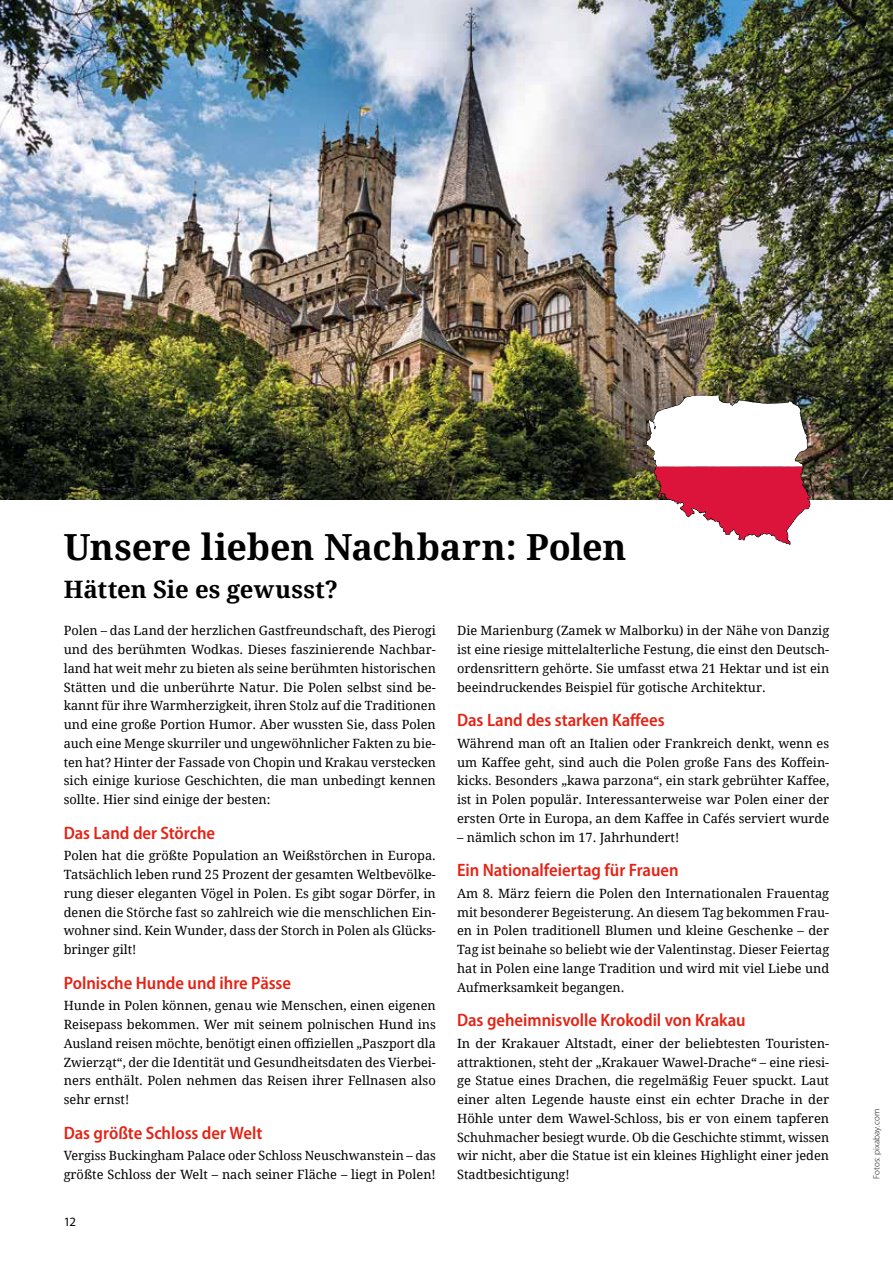
<style>
.page{position:relative;width:893px;height:1263px;background:#fff}
.page>*{position:absolute;margin:0;border:0;box-sizing:border-box;transform-origin:0 0}
.t1{font:700 36px "Droid Serif";letter-spacing:-.005em;color:#000}
.t2{font:700 24px "Droid Serif";letter-spacing:.005em;color:#000}
.t3{font:600 semi-condensed 18px "Myriad Pro";letter-spacing:-.005em;color:#e42315}
.t4{font:12.75px/18.8px "Droid Serif";color:#000;text-align:justify}
.t5{font:12.75px "Myriad Pro";color:#000}
.t6{font:300 9px "Myriad Pro";letter-spacing:.015em;color:#000}
</style>
<div class="page">
<img style="left:0;top:0;width:893px;height:500px">
<svg style="left:646px;top:397px;width:164px;height:147px"></svg>
<h1 class="t1" style="left:64px;top:522px;width:564px">Unsere lieben Nachbarn: Polen</h1>
<h2 class="t2" style="left:64px;top:572px;width:276px">Hätten Sie es gewusst?</h2>
<p class="t4" style="left:64px;top:621px;width:374px">Polen – das Land der herzlichen Gastfreundschaft, des Pierogi und des berühmten Wodkas. Dieses faszinierende Nachbar&shy;land hat weit mehr zu bieten als seine berühmten historischen Stätten und die unberührte Natur. Die Polen selbst sind be&shy;kannt für ihre Warmherzigkeit, ihren Stolz auf die Traditionen und eine große Portion Humor. Aber wussten Sie, dass Polen auch eine Menge skurriler und ungewöhnlicher Fakten zu bie&shy;ten hat? Hinter der Fassade von Chopin und Krakau verstecken sich einige kuriose Geschichten, die man unbedingt kennen sollte. Hier sind einige der besten:</p>
<h3 class="t3" style="left:64px;top:821px;width:153px">Das Land der Störche</h3>
<p class="t4" style="left:64px;top:846px;width:374px">Polen hat die größte Population an Weißstörchen in Europa.<br>Tatsächlich leben rund 25 Prozent der gesamten Weltbevölke&shy;rung dieser eleganten Vögel in Polen. Es gibt sogar Dörfer, in denen die Störche fast so zahlreich wie die menschlichen Ein&shy;wohner sind. Kein Wunder, dass der Storch in Polen als Glücks&shy;bringer gilt!</p>
<h3 class="t3" style="left:64px;top:971px;width:229px">Polnische Hunde und ihre Pässe</h3>
<p class="t4" style="left:64px;top:996px;width:374px">Hunde in Polen können, genau wie Menschen, einen eigenen Reisepass bekommen. Wer mit seinem polnischen Hund ins Ausland reisen möchte, benötigt einen offiziellen „Paszport dla Zwierząt“, der die Identität und Gesundheitsdaten des Vierbei&shy;ners enthält. Polen nehmen das Reisen ihrer Fellnasen also sehr ernst!</p>
<h3 class="t3" style="left:64px;top:1121px;width:200px">Das größte Schloss der Welt</h3>
<p class="t4" style="left:64px;top:1146px;width:374px">Vergiss Buckingham Palace oder Schloss Neuschwanstein – das größte Schloss der Welt – nach seiner Fläche – liegt in Polen!</p>
<p class="t5" style="left:64px;top:1214px;width:14px">12</p>
<p class="t4" style="left:457px;top:621px;width:374px">Die Marienburg (Zamek w Malborku) in der Nähe von Danzig ist eine riesige mittelalterliche Festung, die einst den Deutsch&shy;ordensrittern gehörte. Sie umfasst etwa 21 Hektar und ist ein beeindruckendes Beispiel für gotische Architektur.</p>
<h3 class="t3" style="left:457px;top:709px;width:209px">Das Land des starken Kaffees</h3>
<p class="t4" style="left:457px;top:733px;width:374px">Während man oft an Italien oder Frankreich denkt, wenn es um Kaffee geht, sind auch die Polen große Fans des Koffein&shy;kicks. Besonders „kawa parzona“, ein stark gebrühter Kaffee, ist in Polen populär. Interessanterweise war Polen einer der ersten Orte in Europa, an dem Kaffee in Cafés serviert wurde</p>
<p class="t4" style="left:457px;top:827px;width:224px">– nämlich schon im 17. Jahrhundert!</p>
<h3 class="t3" style="left:457px;top:859px;width:223px">Ein Nationalfeiertag für Frauen</h3>
<p class="t4" style="left:457px;top:883px;width:374px">Am 8. März feiern die Polen den Internationalen Frauentag mit besonderer Begeisterung. An diesem Tag bekommen Frau&shy;en in Polen traditionell Blumen und kleine Geschenke – der Tag ist beinahe so beliebt wie der Valentinstag. Dieser Feiertag hat in Polen eine lange Tradition und wird mit viel Liebe und Aufmerksamkeit begangen.</p>
<h3 class="t3" style="left:457px;top:1009px;width:290px">Das geheimnisvolle Krokodil von Krakau</h3>
<p class="t4" style="left:457px;top:1033px;width:374px">In der Krakauer Altstadt, einer der beliebtesten Touristen&shy;attraktionen, steht der „Krakauer Wawel-Drache“ – eine riesi&shy;ge Statue eines Drachen, die regelmäßig Feuer spuckt. Laut einer alten Legende hauste einst ein echter Drache in der Höhle unter dem Wawel-Schloss, bis er von einem tapferen Schuhmacher besiegt wurde. Ob die Geschichte stimmt, wissen wir nicht, aber die Statue ist ein kleines Highlight einer jeden Stadtbesichtigung!</p>
<p class="t6" style="left:871px;top:1179px;width:72px;rotate:-90deg">Fotos: pixabay.com</p>
</div>
